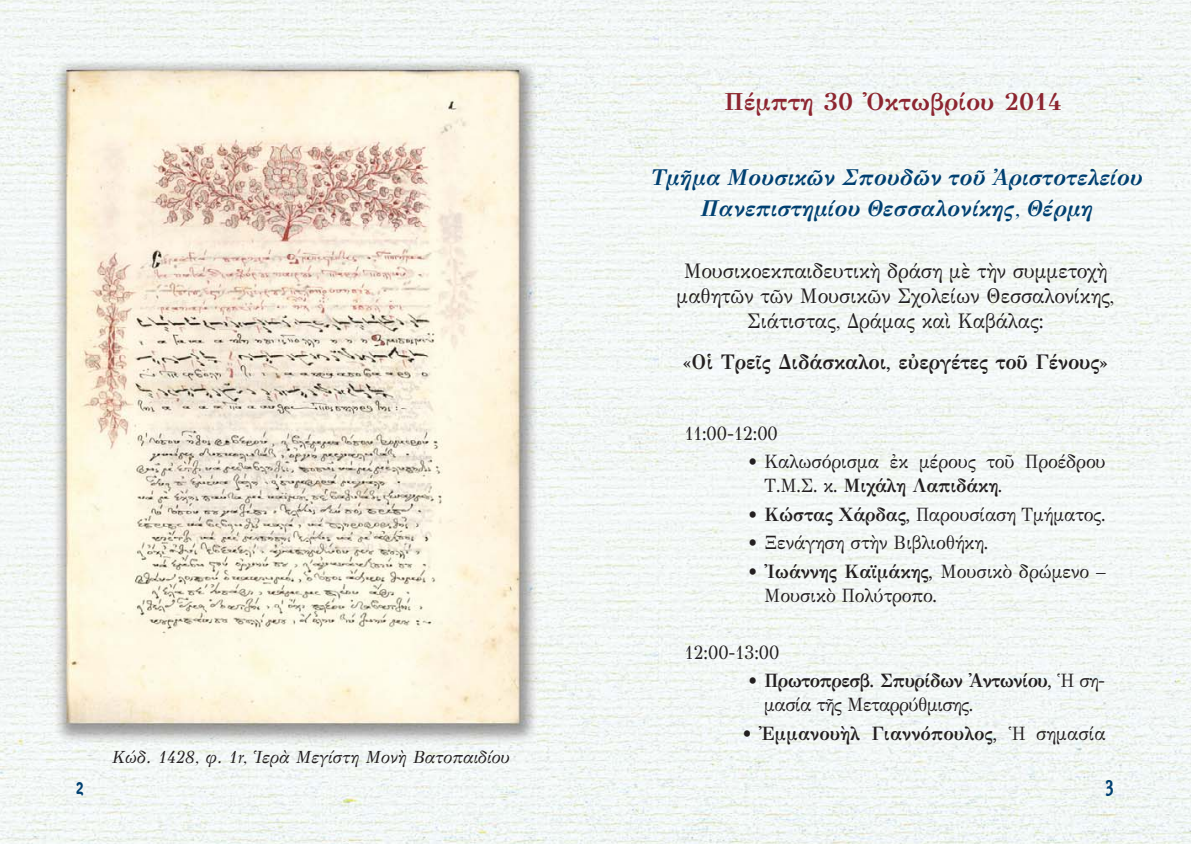
<style>
.page{position:relative;width:1191px;height:844px;background:#fff}
.page>*{position:absolute;margin:0;border:0;box-sizing:border-box;transform-origin:0 0}
.t1{font:700 24.5px "GFS Didot";color:#8d2530}
.t2{font:italic 700 22.75px/31.5px "GFS Didot";color:#004071;text-align:center;scale:.95 1}
.t3{font:21px/25.2px "GFS Didot";color:#231f20;text-align:center;scale:.93 1}
.t4{font:700 21px "GFS Didot";color:#231f20;scale:.93 1}
.t5{font:700 21px "PF Armonia";color:#004071;scale:.7 1}
.t6{font:19.25px/23.6px "GFS Didot";color:#231f20;scale:.93 1}
.t7{font:700 19.25px/23.6px "GFS Didot";letter-spacing:-.025em;color:#231f20;scale:.93 1}
.t8{font:700 19.25px "GFS Didot";letter-spacing:.01em;color:#231f20;scale:.93 1}
.t9{font:italic 17.5px "GFS Didot";color:#231f20;scale:.93 1}
.s1{font-weight:700}
.s2{font-weight:400}
</style>
<div class="page">
<img style="left:0;top:0;width:1191px;height:843px">
<p class="t1" style="left:724px;top:92px;width:339px">Πέμπτη 30 Ὀκτωβρίου 2014</p>
<p class="t2" style="left:650px;top:161px;width:519px">Τμῆμα Μουσικῶν Σπουδῶν τοῦ Ἀριστοτελείου<br>Πανεπιστημίου Θεσσαλονίκης, Θέρμη</p>
<p class="t3" style="left:676px;top:260px;width:472px">Μουσικοεκπαιδευτικὴ δράση μὲ τὴν συμμετοχὴ μαθητῶν τῶν Μουσικῶν Σχολείων Θεσσαλονίκης,<br>Σιάτιστας, Δράμας καὶ Καβάλας:</p>
<p class="t4" style="left:683px;top:352px;width:458px">«Οἱ Τρεῖς Διδάσκαλοι, εὐεργέτες τοῦ Γένους»</p>
<p class="t9" style="left:112px;top:746px;width:429px">Κώδ. 1428, φ. 1r, Ἱερὰ Μεγίστη Μονὴ Bατοπαιδίου</p>
<p class="t6" style="left:685px;top:423px;width:102px">11:00-12:00</p>
<p class="t6" style="left:764px;top:451px;width:369px;text-indent:-17px">• Καλωσόρισμα ἐκ μέρους τοῦ Προέδρου<br>Τ.Μ.Σ. κ. <span class="s1">Μιχάλη Λαπιδάκη</span>.</p>
<p class="t6" style="left:747px;top:504px;width:387px">• <span class="s1">Κώστας Χάρδας,</span> Παρουσίαση Τμήματος.</p>
<p class="t6" style="left:747px;top:532px;width:260px">• Ξενάγηση στὴν Βιβλιοθήκη.</p>
<p class="t6" style="left:764px;top:561px;width:369px;text-indent:-17px">• <span class="s1">Ἰωάννης Καϊμάκης,</span> Μουσικὸ δρώμενο –<br>Μουσικὸ Πολύτροπο.</p>
<p class="t6" style="left:685px;top:642px;width:103px">12:00-13:00</p>
<p class="t7" style="left:764px;top:670px;width:368px;text-indent:-17px"><span class="s2">•</span> Πρωτοπρεσβ. Σπυρίδων Ἀ ντω νίου, <span class="s2">Ἡ ση&shy;μασία τῆς Μεταρρύθμισης.</span></p>
<p class="t8" style="left:742px;top:725px;width:393px"><span class="s2">•</span> Ἐμμανουὴλ Γιαννόπουλος, <span class="s2">Ἡ σημασία</span></p>
<p class="t5" style="left:76px;top:774px;width:12px">2</p>
<p class="t5" style="left:1106px;top:771px;width:13px">3</p>
</div>
